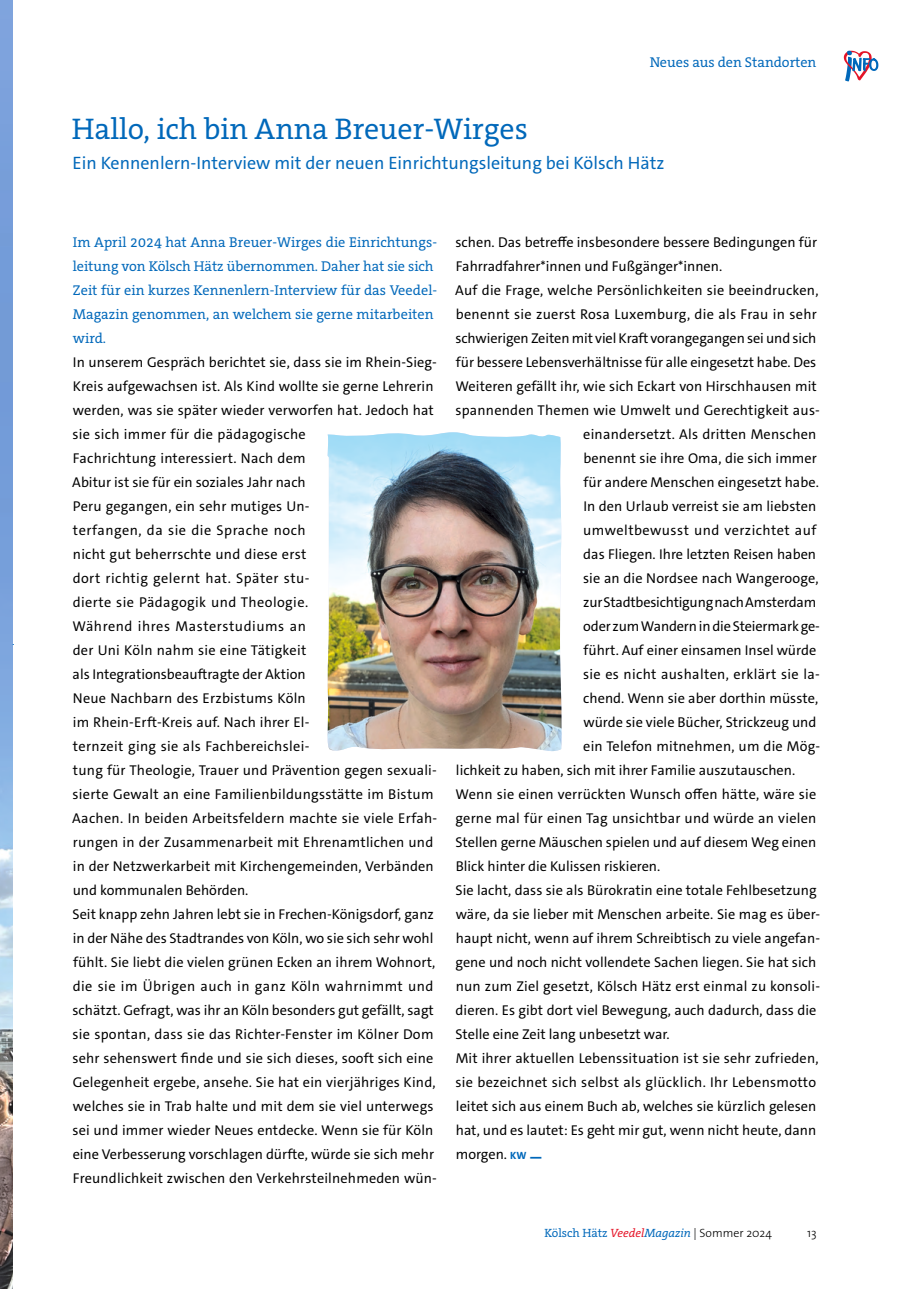
<style>
.page{position:relative;width:919px;height:1289px;background:#fff}
.page>*{position:absolute;margin:0;border:0;box-sizing:border-box;transform-origin:0 0}
.t1{font:30px "The Serif Office";color:#0068ba}
.t2{font:18px "The Sans Office";color:#0068ba}
.t3{font:14.25px/24px "The Sans Office";letter-spacing:.005em;color:#000}
.t4{font:14.25px/24px "The Serif Office";color:#0068ba}
.t5{font:14.25px "The Sans Office";letter-spacing:-.015em;color:#000}
.t6{font:14.25px "The Sans Office";letter-spacing:.025em;color:#000}
.t7{font:14.25px "The Sans Office";letter-spacing:.03em;color:#000}
.t8{font:300 12px "The Sans";color:#000}
.s1{font-weight:700;font-size:10.5px;color:#0068ba}
.s2{font-weight:700;color:#0068ba}
.s3{font-family:"The Serif Office";font-weight:400;color:#0068ba}
.s4{font-family:"The Serif Office";font-weight:400;font-style:italic;color:#e51427}
.s5{font-family:"The Serif Office";font-weight:400;font-style:italic;color:#0068ba}
</style>
<div class="page">
<img style="left:0;top:0;width:13px;height:1288px">
<img style="left:327px;top:432px;width:235px;height:319px">
<svg style="left:843px;top:51px;width:35px;height:30px"></svg>
<p class="t4" style="left:649px;top:50px;width:168px">Neues aus den Standorten</p>
<h1 class="t1" style="left:72px;top:109px;width:457px">Hallo, ich bin Anna Breuer-Wirges</h1>
<p class="t2" style="left:73px;top:151px;width:593px">Ein Kennenlern-Interview mit der neuen Einrichtungsleitung bei Kölsch Hätz</p>
<p class="t4" style="left:73px;top:230px;width:366px">Im April 2024 hat Anna Breuer-Wirges die Einrichtungs&shy;leitung von Kölsch Hätz übernommen. Daher hat sie sich Zeit für ein kurzes Kennenlern-Interview für das Veedel-Magazin genommen, an welchem sie gerne mitarbeiten wird.</p>
<p class="t3" style="left:72px;top:350px;width:366px">In unserem Gespräch berichtet sie, dass sie im Rhein-Sieg-Kreis aufgewachsen ist. Als Kind wollte sie gerne Lehrerin werden, was sie später wieder verworfen hat. Jedoch hat sie sich immer für die pädagogische<br>Fachrichtung interessiert. Nach dem<br>Abitur ist sie für ein soziales Jahr nach<br>Peru gegangen, ein sehr mutiges Un-<br>terfangen, da sie die Sprache noch<br>nicht gut beherrschte und diese erst<br>dort richtig gelernt hat. Später stu-<br>dierte sie Pädagogik und Theologie.<br>Während ihres Masterstudiums an<br>der Uni Köln nahm sie eine Tätigkeit<br>als Integrationsbeauftragte der Aktion<br>Neue Nachbarn des Erzbistums Köln<br>im Rhein-Erft-Kreis auf. Nach ihrer El-<br>ternzeit ging sie als Fachbereichslei-<br>tung für Theologie, Trauer und Prävention gegen sexuali&shy;sierte Gewalt an eine Familienbildungsstätte im Bistum Aachen. In beiden Arbeitsfeldern machte sie viele Erfah&shy;rungen in der Zusammenarbeit mit Ehrenamtlichen und in der Netzwerkarbeit mit Kirchengemeinden, Verbänden und kommunalen Behörden.<br>Seit knapp zehn Jahren lebt sie in Frechen-Königsdorf, ganz in der Nähe des Stadtrandes von Köln, wo sie sich sehr wohl fühlt. Sie liebt die vielen grünen Ecken an ihrem Wohnort, die sie im Übrigen auch in ganz Köln wahrnimmt und schätzt. Gefragt, was ihr an Köln besonders gut gefällt, sagt sie spontan, dass sie das Richter-Fenster im Kölner Dom sehr sehenswert finde und sie sich dieses, sooft sich eine Gelegenheit ergebe, ansehe. Sie hat ein vierjähriges Kind, welches sie in Trab halte und mit dem sie viel unterwegs sei und immer wieder Neues entdecke. Wenn sie für Köln eine Verbesserung vorschlagen dürfte, würde sie sich mehr Freundlichkeit zwischen den Verkehrsteilnehmeden wün-</p>
<p class="t3" style="left:455px;top:230px;width:363px">schen. Das betreffe insbesondere bessere Bedingungen für</p>
<p class="t3" style="left:456px;top:254px;width:268px">Fahrradfahrer*innen und Fußgänger*innen.</p>
<p class="t3" style="left:455px;top:278px;width:365px">Auf die Frage, welche Persönlichkeiten sie beeindrucken,</p>
<p class="t3" style="left:456px;top:302px;width:362px">benennt sie zuerst Rosa Luxemburg, die als Frau in sehr</p>
<p class="t3" style="left:455px;top:326px;width:362px">schwierigen Zeiten mit viel Kraft vorangegangen sei und sich</p>
<p class="t3" style="left:456px;top:350px;width:362px">für bessere Lebensverhältnisse für alle eingesetzt habe. Des</p>
<p class="t3" style="left:455px;top:374px;width:363px">Weiteren gefällt ihr, wie sich Eckart von Hirschhausen mit</p>
<p class="t3" style="left:455px;top:398px;width:366px">spannenden Themen wie Umwelt und Gerechtigkeit aus-</p>
<p class="t3" style="left:583px;top:422px;width:235px">einandersetzt. Als dritten Menschen</p>
<p class="t3" style="left:583px;top:446px;width:235px">benennt sie ihre Oma, die sich immer</p>
<p class="t3" style="left:583px;top:470px;width:237px">für andere Menschen eingesetzt habe.</p>
<p class="t3" style="left:583px;top:494px;width:234px">In den Urlaub verreist sie am liebsten</p>
<p class="t7" style="left:583px;top:521px;width:235px">umweltbewusst und verzichtet auf</p>
<p class="t3" style="left:583px;top:542px;width:234px">das Fliegen. Ihre letzten Reisen haben</p>
<p class="t3" style="left:583px;top:566px;width:237px">sie an die Nordsee nach Wangerooge,</p>
<p class="t5" style="left:583px;top:593px;width:235px">zur Stadtbesichtigung nach Amsterdam</p>
<p class="t3" style="left:583px;top:614px;width:238px">oder zum Wandern in die Steiermark ge-</p>
<p class="t3" style="left:583px;top:638px;width:234px">führt. Auf einer einsamen Insel würde</p>
<p class="t6" style="left:583px;top:665px;width:238px">sie es nicht aushalten, erklärt sie la-</p>
<p class="t3" style="left:583px;top:686px;width:237px">chend. Wenn sie aber dorthin müsste,</p>
<p class="t3" style="left:583px;top:710px;width:234px">würde sie viele Bücher, Strickzeug und</p>
<p class="t3" style="left:583px;top:734px;width:238px">ein Telefon mitnehmen, um die Mög-</p>
<p class="t3" style="left:456px;top:758px;width:341px">lichkeit zu haben, sich mit ihrer Familie auszutauschen.</p>
<p class="t3" style="left:455px;top:782px;width:362px">Wenn sie einen verrückten Wunsch offen hätte, wäre sie</p>
<p class="t3" style="left:455px;top:806px;width:362px">gerne mal für einen Tag unsichtbar und würde an vielen</p>
<p class="t3" style="left:455px;top:830px;width:362px">Stellen gerne Mäuschen spielen und auf diesem Weg einen</p>
<p class="t3" style="left:456px;top:854px;width:206px">Blick hinter die Kulissen riskieren.</p>
<p class="t3" style="left:455px;top:878px;width:363px">Sie lacht, dass sie als Bürokratin eine totale Fehlbesetzung</p>
<p class="t3" style="left:455px;top:902px;width:366px">wäre, da sie lieber mit Menschen arbeite. Sie mag es über-</p>
<p class="t3" style="left:456px;top:926px;width:366px">haupt nicht, wenn auf ihrem Schreibtisch zu viele angefan-</p>
<p class="t3" style="left:455px;top:950px;width:362px">gene und noch nicht vollendete Sachen liegen. Sie hat sich</p>
<p class="t3" style="left:456px;top:974px;width:366px">nun zum Ziel gesetzt, Kölsch Hätz erst einmal zu konsoli-</p>
<p class="t3" style="left:455px;top:998px;width:362px">dieren. Es gibt dort viel Bewegung, auch dadurch, dass die</p>
<p class="t3" style="left:455px;top:1022px;width:216px">Stelle eine Zeit lang unbesetzt war.</p>
<p class="t3" style="left:455px;top:1046px;width:364px">Mit ihrer aktuellen Lebenssituation ist sie sehr zufrieden,</p>
<p class="t3" style="left:455px;top:1070px;width:362px">sie bezeichnet sich selbst als glücklich. Ihr Lebensmotto</p>
<p class="t3" style="left:456px;top:1094px;width:362px">leitet sich aus einem Buch ab, welches sie kürzlich gelesen</p>
<p class="t3" style="left:456px;top:1118px;width:362px">hat, und es lautet: Es geht mir gut, wenn nicht heute, dann</p>
<p class="t3" style="left:456px;top:1142px;width:89px">morgen. <span class="s1">KW</span> <span class="s2">—</span></p>
<p class="t8" style="left:544px;top:1223px;width:229px"><span class="s3">Kölsch Hätz</span> <span class="s4">Veedel</span><span class="s5">Magazin</span> | Sommer 2024</p>
<p class="t8" style="left:807px;top:1223px;width:11px">13</p>
</div>
